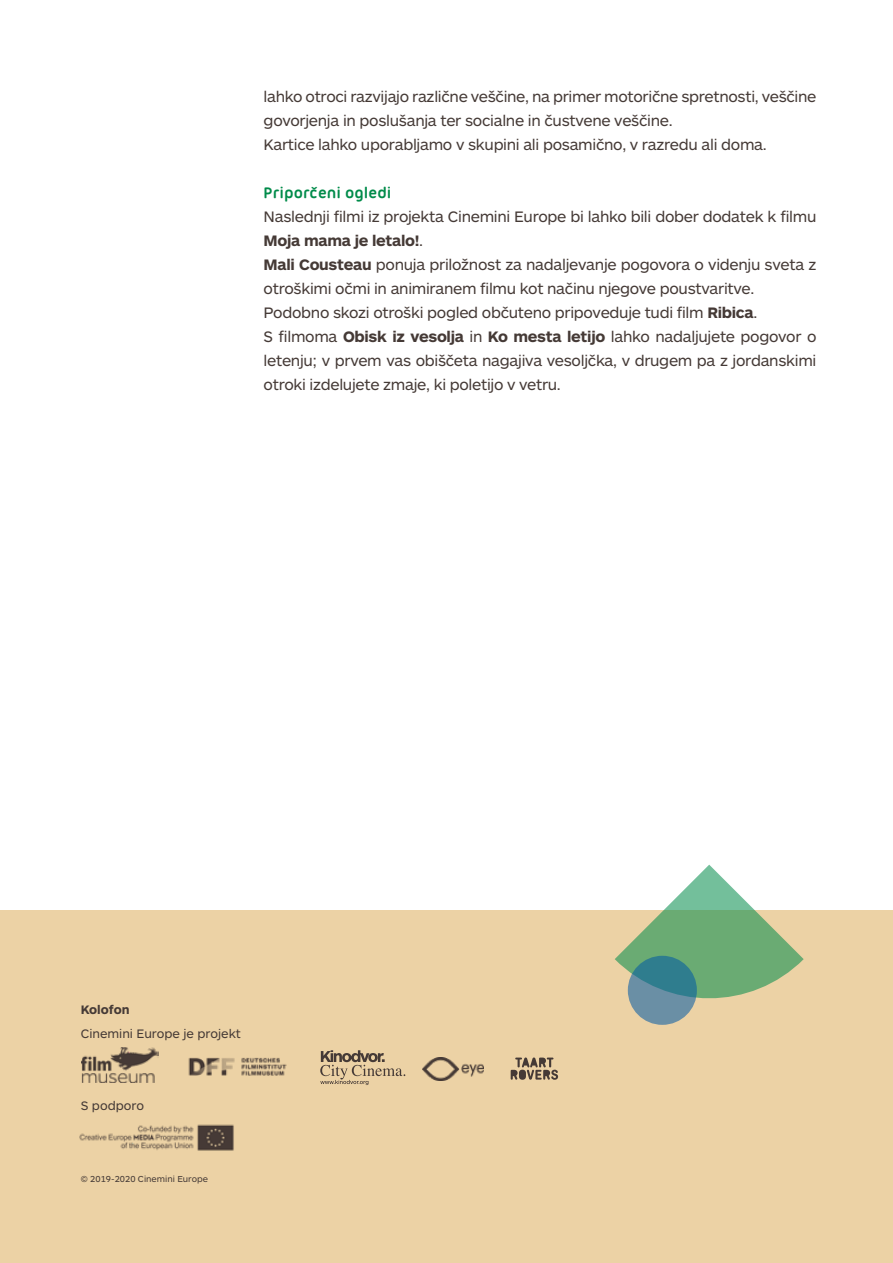
<style>
.page{position:relative;width:893px;height:1263px;background:#fff}
.page>*{position:absolute;margin:0;border:0;box-sizing:border-box;transform-origin:0 0}
.t1{font:700 16.5px "Ubuntu Titling";color:#008b4a}
.t2{font:15.75px/24px "ARS Maquette Pro";letter-spacing:-.02em;color:#453a36}
.t3{font:12.75px "ARS Maquette Pro";color:#453a36}
.t4{font:700 12.75px "ARS Maquette Pro";letter-spacing:-.005em;color:#453a36}
.t5{font:9px "ARS Maquette Pro";color:#453a36}
.s1{font-weight:700}
</style>
<div class="page">
<div style="left:0;top:910px;width:893px;height:353px;background:#ecd2a5"></div>
<svg style="left:615px;top:865px;width:189px;height:145px"></svg>
<svg style="left:628px;top:956px;width:69px;height:69px;background:#4f879a"></svg>
<img style="left:79px;top:1124px;width:155px;height:27px">
<svg style="left:511px;top:1057px;width:47px;height:23px"></svg>
<svg style="left:320px;top:1050px;width:85px;height:35px"></svg>
<img style="left:188px;top:1057px;width:99px;height:19px">
<img style="left:423px;top:1058px;width:60px;height:23px">
<img style="left:82px;top:1047px;width:77px;height:36px">
<p class="t2" style="left:264px;top:84px;width:554px">lahko otroci razvijajo različne veščine, na primer motorične spretnosti, veščine govorjenja in poslušanja ter socialne in čustvene veščine.<br>Kartice lahko uporabljamo v skupini ali posamično, v razredu ali doma.</p>
<p class="t1" style="left:264px;top:183px;width:129px">Priporcˇeni ogledi</p>
<p class="t2" style="left:264px;top:204px;width:554px">Naslednji filmi iz projekta Cinemini Europe bi lahko bili dober dodatek k filmu <span class="s1">Moja mama je letalo!</span>.<br><span class="s1">Mali Cousteau</span> ponuja priložnost za nadaljevanje pogovora o videnju sveta z otroškimi očmi in animiranem filmu kot načinu njegove poustvaritve.<br>Podobno skozi otroški pogled občuteno pripoveduje tudi film <span class="s1">Ribica</span>.<br>S filmoma <span class="s1">Obisk iz vesolja</span> in <span class="s1">Ko mesta letijo</span> lahko nadaljujete pogovor o letenju; v prvem vas obiščeta nagajiva vesoljčka, v drugem pa z jordanskimi otroki izdelujete zmaje, ki poletijo v vetru.</p>
<p class="t4" style="left:81px;top:1001px;width:50px">Kolofon</p>
<p class="t3" style="left:81px;top:1025px;width:162px">Cinemini Europe je projekt</p>
<p class="t3" style="left:81px;top:1097px;width:65px">S podporo</p>
<p class="t5" style="left:81px;top:1173px;width:129px">© 2019-2020 Cinemini Europe</p>
</div>
